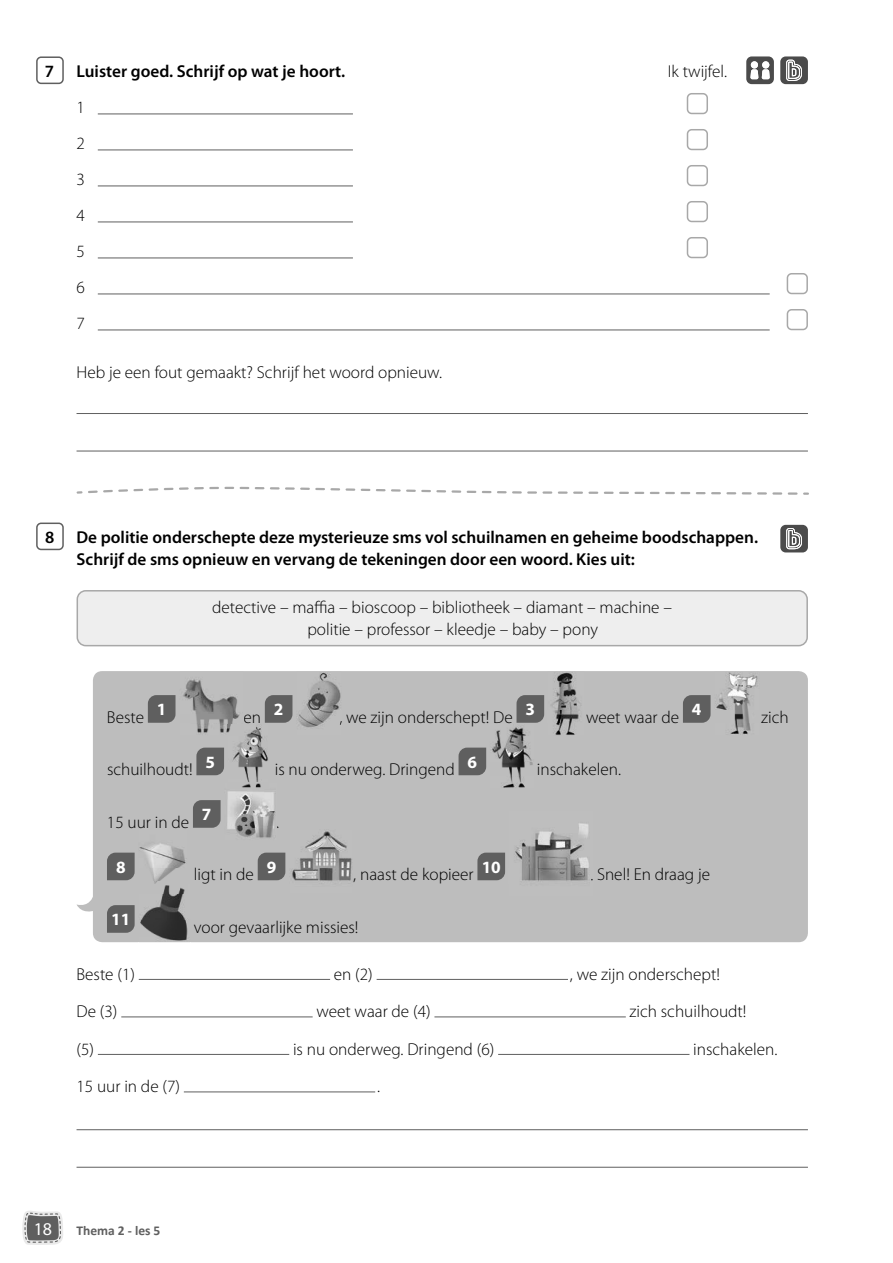
<style>
.page{position:relative;width:893px;height:1263px;background:#fff}
.page>*{position:absolute;margin:0;border:0;box-sizing:border-box;transform-origin:0 0}
.t1{font:18px "Myriad Pro";color:#fff}
.t2{font:300 17.25px/36px "Myriad Pro";color:#000;text-align:justify}
.t3{font:600 17.25px/22.5px "Myriad Pro";color:#000}
.t4{font:700 17.25px "Myriad Pro";color:#fff}
.t5{font:700 13.5px "Calibri";color:#5f5f5f}
</style>
<div class="page">
<svg style="left:22px;top:1211px;width:41px;height:34px"></svg>
<hr style="left:77px;top:413px;width:731px;height:1px;background:#5f5f5f">
<hr style="left:77px;top:451px;width:731px;height:1px;background:#5f5f5f">
<hr style="left:77px;top:1129px;width:731px;height:1px;background:#5f5f5f">
<hr style="left:77px;top:1167px;width:731px;height:1px;background:#5f5f5f">
<hr style="left:98px;top:114px;width:255px;height:1px;background:#5f5f5f">
<div style="left:687px;top:93px;width:21px;height:21px;border:2px solid #a8a8a8;border-radius:4px"></div>
<hr style="left:98px;top:150px;width:255px;height:1px;background:#5f5f5f">
<div style="left:687px;top:129px;width:21px;height:21px;border:2px solid #a8a8a8;border-radius:4px"></div>
<hr style="left:98px;top:186px;width:255px;height:1px;background:#5f5f5f">
<div style="left:687px;top:165px;width:21px;height:21px;border:2px solid #a8a8a8;border-radius:4px"></div>
<hr style="left:98px;top:222px;width:255px;height:1px;background:#5f5f5f">
<div style="left:687px;top:201px;width:21px;height:21px;border:2px solid #a8a8a8;border-radius:4px"></div>
<hr style="left:98px;top:258px;width:255px;height:1px;background:#5f5f5f">
<div style="left:687px;top:237px;width:21px;height:21px;border:2px solid #a8a8a8;border-radius:4px"></div>
<hr style="left:98px;top:294px;width:672px;height:1px;background:#5f5f5f">
<div style="left:787px;top:273px;width:21px;height:21px;border:2px solid #a8a8a8;border-radius:4px"></div>
<hr style="left:98px;top:330px;width:672px;height:1px;background:#5f5f5f">
<div style="left:787px;top:309px;width:21px;height:21px;border:2px solid #a8a8a8;border-radius:4px"></div>
<svg style="left:76px;top:486px;width:732px;height:9px"></svg>
<div style="left:77px;top:591px;width:730px;height:55px;background:#eee;border-radius:9px"></div>
<div style="left:77px;top:590px;width:731px;height:56px;border:2px solid #a8a8a8;border-radius:9px"></div>
<div style="left:77px;top:671px;width:731px;height:271px;background:#bdbdbd"></div>
<svg style="left:148px;top:695px;width:27px;height:28px"></svg>
<svg style="left:265px;top:695px;width:27px;height:28px"></svg>
<svg style="left:516px;top:695px;width:28px;height:28px"></svg>
<svg style="left:683px;top:695px;width:28px;height:28px"></svg>
<svg style="left:196px;top:748px;width:28px;height:27px"></svg>
<svg style="left:459px;top:748px;width:27px;height:27px"></svg>
<svg style="left:193px;top:800px;width:28px;height:28px"></svg>
<svg style="left:107px;top:853px;width:28px;height:27px"></svg>
<svg style="left:258px;top:853px;width:27px;height:27px"></svg>
<svg style="left:477px;top:853px;width:28px;height:27px"></svg>
<svg style="left:107px;top:905px;width:28px;height:28px"></svg>
<img style="left:179px;top:672px;width:64px;height:63px">
<img style="left:179px;top:714px;width:64px;height:9px">
<img style="left:296px;top:672px;width:45px;height:63px">
<img style="left:296px;top:710px;width:45px;height:16px">
<img style="left:548px;top:672px;width:37px;height:63px">
<img style="left:548px;top:710px;width:37px;height:13px">
<img style="left:714px;top:672px;width:45px;height:63px">
<img style="left:714px;top:710px;width:45px;height:13px">
<img style="left:228px;top:724px;width:41px;height:59px">
<img style="left:228px;top:763px;width:41px;height:16px">
<img style="left:228px;top:724px;width:15px;height:11px">
<img style="left:490px;top:724px;width:44px;height:64px">
<img style="left:490px;top:724px;width:23px;height:2px">
<img style="left:490px;top:763px;width:44px;height:12px">
<img style="left:224px;top:783px;width:53px;height:57px">
<img style="left:224px;top:826px;width:53px;height:2px">
<img style="left:138px;top:829px;width:49px;height:39px">
<img style="left:138px;top:868px;width:49px;height:14px">
<img style="left:289px;top:829px;width:64px;height:64px">
<img style="left:289px;top:868px;width:64px;height:16px">
<img style="left:509px;top:811px;width:85px;height:85px">
<img style="left:509px;top:868px;width:85px;height:16px">
<img style="left:138px;top:884px;width:52px;height:59px">
<img style="left:138px;top:920px;width:52px;height:16px">
<img style="left:138px;top:882px;width:49px;height:2px">
<hr style="left:139px;top:979px;width:191px;height:1px;background:#5f5f5f">
<hr style="left:377px;top:979px;width:191px;height:1px;background:#5f5f5f">
<hr style="left:121px;top:1016px;width:192px;height:1px;background:#5f5f5f">
<hr style="left:434px;top:1016px;width:192px;height:1px;background:#5f5f5f">
<hr style="left:98px;top:1054px;width:191px;height:1px;background:#5f5f5f">
<hr style="left:498px;top:1054px;width:191px;height:1px;background:#5f5f5f">
<hr style="left:184px;top:1091px;width:191px;height:1px;background:#5f5f5f">
<div style="left:36px;top:56px;width:28px;height:28px;border:2px solid #5f5f5f;border-radius:4px"></div>
<svg style="left:746px;top:56px;width:28px;height:28px"></svg>
<svg style="left:780px;top:56px;width:28px;height:28px"></svg>
<div style="left:36px;top:522px;width:28px;height:28px;border:2px solid #5f5f5f;border-radius:4px"></div>
<svg style="left:780px;top:525px;width:28px;height:27px"></svg>
<p class="t3" style="left:45px;top:60px;width:11px">7</p>
<p class="t3" style="left:77px;top:60px;width:270px">Luister goed. Schrijf op wat je hoort.</p>
<p class="t2" style="left:668px;top:53px;width:61px">Ik twijfel.</p>
<p class="t2" style="left:77px;top:89px;width:10px">1<br>2<br>3<br>4<br>5<br>6<br>7</p>
<p class="t2" style="left:77px;top:354px;width:367px">Heb je een fout gemaakt? Schrijf het woord opnieuw.</p>
<p class="t3" style="left:45px;top:526px;width:11px">8</p>
<p class="t3" style="left:77px;top:526px;width:683px">De politie onderschepte deze mysterieuze sms vol schuilnamen en geheime boodschappen.<br>Schrijf de sms opnieuw en vervang de tekeningen door een woord. Kies uit:</p>
<p class="t2" style="left:307px;top:596px;width:366px;line-height:22.5px;text-indent:-95px">detective – maffia – bioscoop – bibliotheek – diamant – machine – politie – professor – kleedje – baby – pony</p>
<p class="t2" style="left:107px;top:699px;width:61px">Beste <sup>1</sup></p>
<p class="t2" style="left:243px;top:699px;width:41px">en <sup>2</sup></p>
<p class="t2" style="left:339px;top:699px;width:197px">, we zijn onderschept! De <sup>3</sup></p>
<p class="t2" style="left:586px;top:699px;width:117px">weet waar de <sup>4</sup></p>
<p class="t2" style="left:761px;top:699px;width:29px">zich</p>
<p class="t2" style="left:107px;top:752px;width:110px">schuilhoudt! <sup>5</sup></p>
<p class="t2" style="left:275px;top:752px;width:204px">is nu onderweg. Dringend <sup>6</sup></p>
<p class="t2" style="left:537px;top:752px;width:86px">inschakelen.</p>
<p class="t2" style="left:107px;top:804px;width:106px">15 uur in de <sup>7</sup></p>
<p class="t2" style="left:276px;top:804px;width:5px">.</p>
<p class="t4" style="left:116px;top:857px;width:11px">8</p>
<p class="t2" style="left:194px;top:857px;width:84px">ligt in de <sup>9</sup></p>
<p class="t2" style="left:353px;top:857px;width:149px">, naast de kopieer <sup>10</sup></p>
<p class="t2" style="left:590px;top:857px;width:121px">. Snel! En draag je</p>
<p class="t4" style="left:111px;top:910px;width:21px">11</p>
<p class="t2" style="left:194px;top:909px;width:166px">voor gevaarlijke missies!</p>
<p class="t2" style="left:77px;top:956px;width:60px">Beste (1)</p>
<p class="t2" style="left:334px;top:956px;width:40px">en (2)</p>
<p class="t2" style="left:570px;top:956px;width:151px">, we zijn onderschept!</p>
<p class="t2" style="left:77px;top:994px;width:42px">De (3)</p>
<p class="t2" style="left:316px;top:994px;width:116px">weet waar de (4)</p>
<p class="t2" style="left:630px;top:994px;width:118px">zich schuilhoudt!</p>
<p class="t2" style="left:77px;top:1031px;width:19px">(5)</p>
<p class="t2" style="left:293px;top:1031px;width:203px">is nu onderweg. Dringend (6)</p>
<p class="t2" style="left:693px;top:1031px;width:86px">inschakelen.</p>
<p class="t2" style="left:77px;top:1069px;width:105px">15 uur in de (7)</p>
<p class="t2" style="left:377px;top:1069px;width:5px">.</p>
<p class="t1" style="left:34px;top:1219px;width:20px">18</p>
<p class="t5" style="left:77px;top:1221px;width:85px">Thema 2 - les 5</p>
</div>
